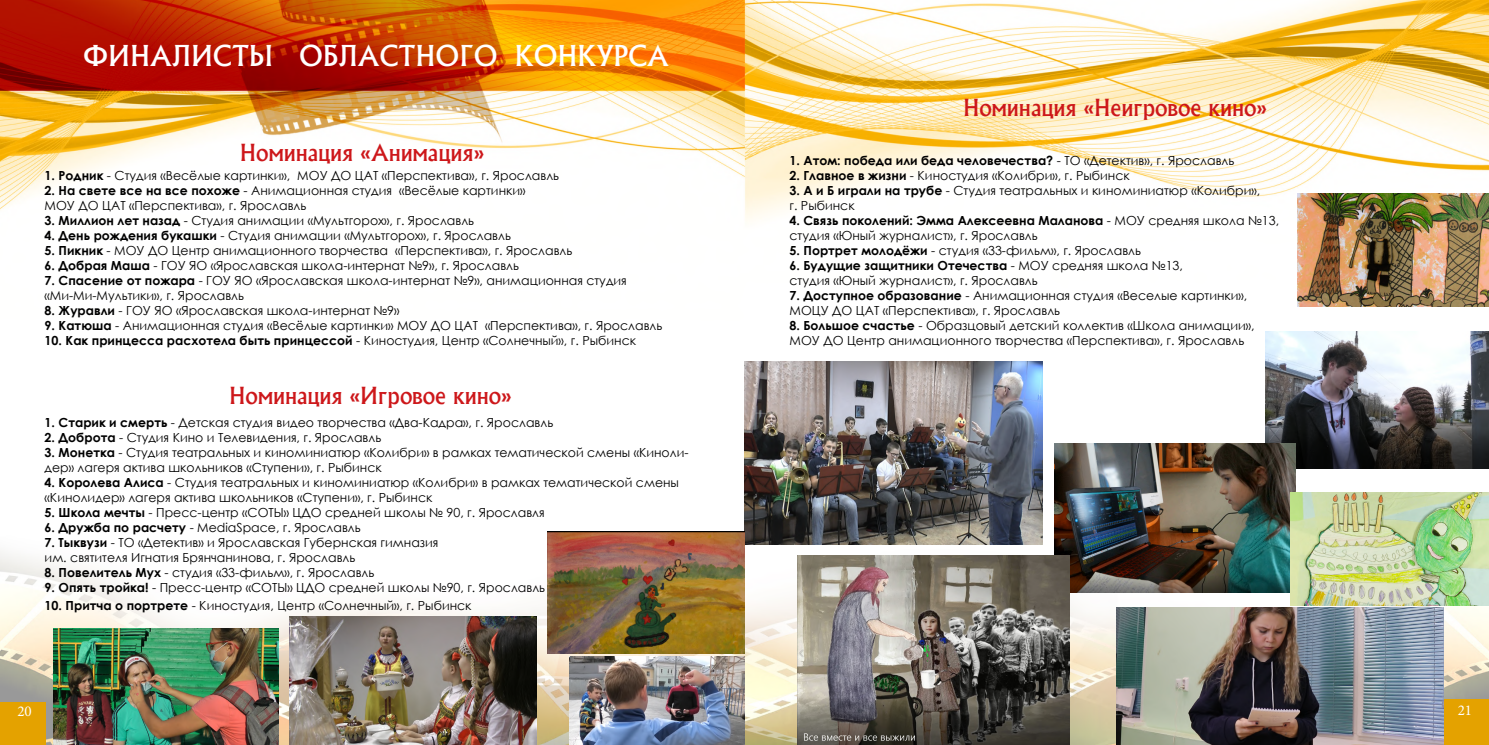
<style>
.page{position:relative;width:1489px;height:745px;background:#fff}
.page>*{position:absolute;margin:0;border:0;box-sizing:border-box;transform-origin:0 0}
.t1{font:500 27.5px "Albertus";color:#fff}
.t2{font:500 22.5px "Albertus";color:#cd171a}
.t3{font:15px "Minion Pro";color:#fff}
.t4{font:12.5px/15px "Century Gothic";color:#000}
.t5{font:700 12.5px "Century Gothic";color:#000}
.s1{font-weight:700}
.s2{font-weight:400}
</style>
<div class="page">
<img style="left:0;top:0;width:1488px;height:744px">
<div style="left:1443px;top:699px;width:45px;height:45px;background:#e4a200"></div>
<div style="left:0;top:701px;width:45px;height:43px;background:#e4a200"></div>
<img style="left:744px;top:361px;width:298px;height:183px">
<img style="left:547px;top:531px;width:197px;height:121px">
<img style="left:1265px;top:331px;width:223px;height:137px">
<img style="left:1053px;top:443px;width:241px;height:149px">
<img style="left:53px;top:628px;width:226px;height:116px">
<img style="left:1116px;top:606px;width:327px;height:138px">
<img style="left:290px;top:616px;width:246px;height:128px">
<img style="left:797px;top:555px;width:272px;height:189px">
<img style="left:1290px;top:492px;width:198px;height:113px">
<img style="left:1297px;top:193px;width:191px;height:113px">
<img style="left:569px;top:655px;width:175px;height:89px">
<h1 class="t1" style="left:83px;top:39px;width:587px">ФИНАЛИСТЫ ОБЛАСТНОГО КОНКУРСА</h1>
<h2 class="t2" style="left:240px;top:138px;width:246px">Номинация «Анимация»</h2>
<p class="t4" style="left:45px;top:168px;width:516px"><span class="s1">1. Родник</span> - Студия «Весёлые картинки», МОУ ДО ЦАТ «Перспектива», г. Ярославль</p>
<p class="t4" style="left:45px;top:183px;width:482px"><span class="s1">2. На свете все на все похоже</span> - Анимационная студия «Весёлые картинки»<br>МОУ ДО ЦАТ «Перспектива», г. Ярославль</p>
<p class="t4" style="left:45px;top:213px;width:431px"><span class="s1">3. Миллион лет назад</span> - Студия анимации «Мультгорох», г. Ярославль</p>
<p class="t4" style="left:45px;top:228px;width:468px"><span class="s1">4. День рождения букашки</span> - Студия анимации «Мультгорох», г. Ярославль</p>
<p class="t4" style="left:45px;top:243px;width:529px"><span class="s1">5. Пикник</span> - МОУ ДО Центр анимационного творчества «Перспектива», г. Ярославль</p>
<p class="t4" style="left:45px;top:258px;width:476px"><span class="s1">6. Добрая Маша</span> - ГОУ ЯО «Ярославская школа-интернат №9», г. Ярославль</p>
<p class="t4" style="left:45px;top:273px;width:583px"><span class="s1">7. Спасение от пожара</span> - ГОУ ЯО «Ярославская школа-интернат №9», анимационная студия «Ми-Ми-Мультики», г. Ярославль</p>
<p class="t4" style="left:45px;top:303px;width:356px"><span class="s1">8. Журавли</span> - ГОУ ЯО «Ярославская школа-интернат №9»</p>
<p class="t4" style="left:45px;top:318px;width:619px"><span class="s1">9. Катюша</span> - Анимационная студия «Весёлые картинки» МОУ ДО ЦАТ «Перспектива», г. Ярославль</p>
<p class="t5" style="left:45px;top:331px;width:593px">10. Как принцесса расхотела быть принцессой <span class="s2">- Киностудия, Центр «Солнечный», г. Рыбинск</span></p>
<h2 class="t2" style="left:229px;top:382px;width:284px">Номинация «Игровое кино»</h2>
<p class="t4" style="left:45px;top:414px;width:510px"><span class="s1">1. Старик и смерть</span> - Детская студия видео творчества «Два-Кадра», г. Ярославль</p>
<p class="t4" style="left:45px;top:429px;width:338px"><span class="s1">2. Доброта</span> - Студия Кино и Телевидения, г. Ярославль</p>
<p class="t4" style="left:45px;top:444px;width:645px"><span class="s1">3. Монетка</span> - Студия театральных и киноминиатюр «Колибри» в рамках тематической смены «Киноли&shy;дер» лагеря актива школьников «Ступени», г. Рыбинск</p>
<p class="t4" style="left:45px;top:474px;width:636px"><span class="s1">4. Королева Алиса</span> - Студия театральных и киноминиатюр «Колибри» в рамках тематической смены «Кинолидер» лагеря актива школьников «Ступени», г. Рыбинск</p>
<p class="t4" style="left:45px;top:504px;width:501px"><span class="s1">5. Школа мечты</span> - Пресс-центр «СОТЫ» ЦДО средней школы № 90, г. Ярославля</p>
<p class="t4" style="left:45px;top:519px;width:317px"><span class="s1">6. Дружба по расчету</span> - MediaSpace, г. Ярославль</p>
<p class="t4" style="left:45px;top:534px;width:395px"><span class="s1">7. Тыквузи</span> - ТО «Детектив» и Ярославская Губернская гимназия им. святителя Игнатия Брянчанинова, г. Ярославль</p>
<p class="t4" style="left:45px;top:564px;width:331px"><span class="s1">8. Повелитель Мух</span> - студия «33-фильм», г. Ярославль</p>
<p class="t4" style="left:45px;top:579px;width:502px"><span class="s1">9. Опять тройка!</span> - Пресс-центр «СОТЫ» ЦДО средней школы №90, г. Ярославль</p>
<p class="t4" style="left:45px;top:597px;width:428px"><span class="s1">10. Притча о портрете</span> - Киностудия, Центр «Солнечный», г. Рыбинск</p>
<h2 class="t2" style="left:963px;top:94px;width:305px">Номинация «Неигровое кино»</h2>
<p class="t5" style="left:789px;top:150px;width:446px">1. Атом: победа или беда человечества? <span class="s2">- ТО «Детектив», г. Ярославль</span></p>
<p class="t4" style="left:789px;top:167px;width:342px"><span class="s1">2. Главное в жизни</span> - Киностудия «Колибри», г. Рыбинск</p>
<p class="t4" style="left:789px;top:182px;width:472px"><span class="s1">3. А и Б играли на трубе</span> - Студия театральных и киноминиатюр «Колибри», г. Рыбинск</p>
<p class="t4" style="left:789px;top:212px;width:491px"><span class="s1">4. Связь поколений: Эмма Алексеевна Маланова</span> - МОУ средняя школа №13, студия «Юный журналист», г. Ярославль</p>
<p class="t4" style="left:789px;top:242px;width:353px"><span class="s1">5. Портрет молодёжи</span> - студия «33-фильм», г. Ярославль</p>
<p class="t4" style="left:789px;top:257px;width:395px"><span class="s1">6. Будущие защитники Отечества</span> - МОУ средняя школа №13, студия «Юный журналист», г. Ярославль</p>
<p class="t4" style="left:789px;top:287px;width:459px"><span class="s1">7. Доступное образование</span> - Анимационная студия «Веселые картинки»,<br>МОЦУ ДО ЦАТ «Перспектива», г. Ярославль</p>
<p class="t4" style="left:789px;top:317px;width:466px"><span class="s1">8. Большое счастье</span> - Образцовый детский коллектив «Школа анимации»,<br>МОУ ДО Центр анимационного творчества «Перспектива», г. Ярославль</p>
<p class="t3" style="left:17px;top:700px;width:16px">20</p>
<p class="t3" style="left:1457px;top:700px;width:16px">21</p>
</div>
